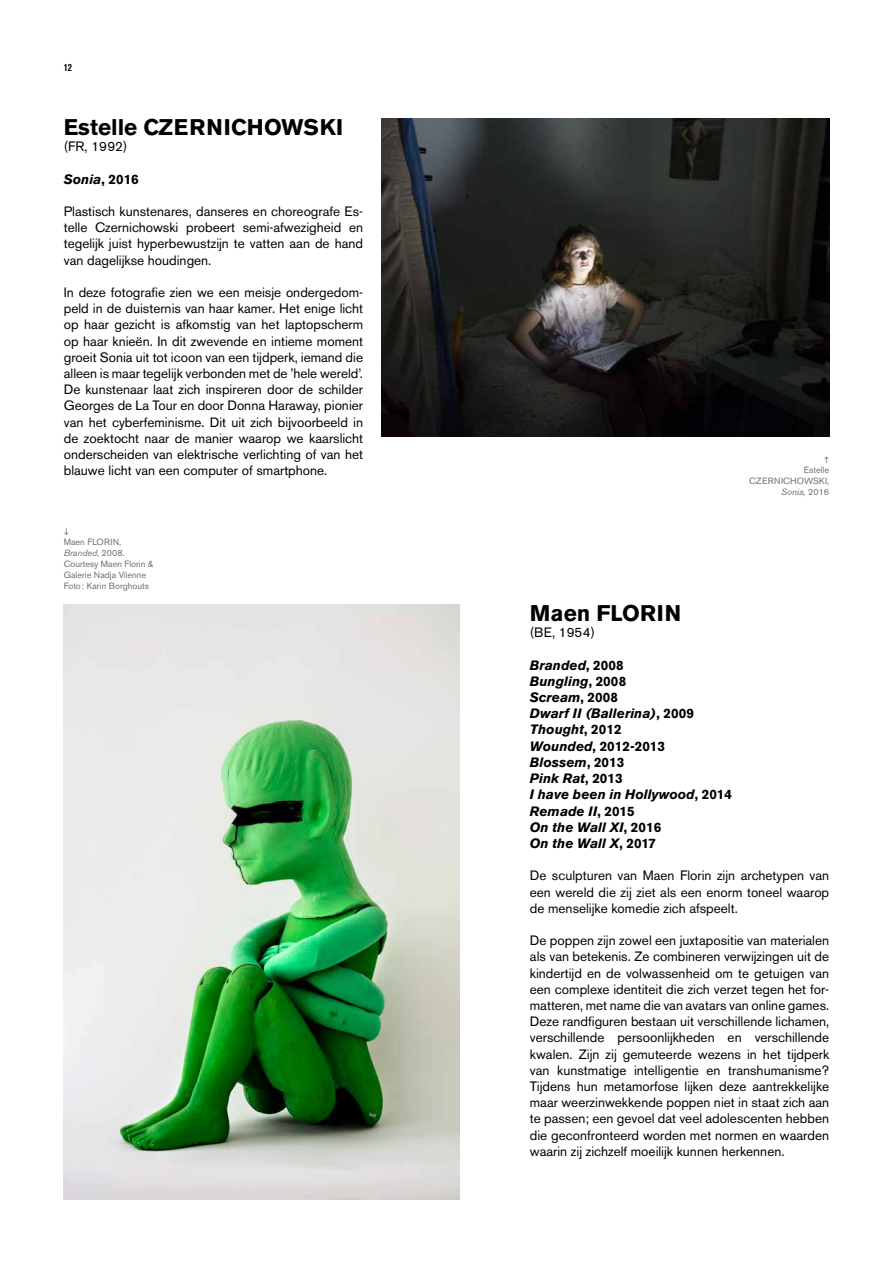
<style>
.page{position:relative;width:893px;height:1263px;background:#fff}
.page>*{position:absolute;margin:0;border:0;box-sizing:border-box;transform-origin:0 0}
.t1{font:700 22.5px "Akzidenz Grotesk BE";color:#000}
.t2{font:13.5px/16.2px "Akzidenz Grotesk BE";color:#000;text-align:justify}
.t3{font:italic 700 13.5px/16.2px "Akzidenz Grotesk BE";color:#000}
.t4{font:700 condensed 10.5px "Akzidenz Grotesk BQ";color:#000}
.t5{font:9px/10.8px "Akzidenz Grotesk BE";color:#706f6f}
.t6{font:9px/10.8px "Akzidenz Grotesk BE";letter-spacing:.02em;color:#706f6f;text-align:right}
.s1{font-style:normal}
.s2{font-style:italic}
</style>
<div class="page">
<img style="left:381px;top:119px;width:448px;height:317px">
<img style="left:64px;top:605px;width:396px;height:594px">
<p class="t4" style="left:64px;top:62px;width:10px">12</p>
<h1 class="t1" style="left:64px;top:114px;width:281px">Estelle CZERNICHOWSKI</h1>
<p class="t2" style="left:64px;top:138px;width:65px">(FR, 1992)</p>
<p class="t3" style="left:64px;top:171px;width:77px">Sonia<span class="s1">, 2016</span></p>
<p class="t2" style="left:64px;top:203px;width:301px">Plastisch kunstenares, danseres en choreografe Es&shy;telle Czernichowski probeert semi-afwezigheid en tegelijk juist hyperbewustzijn te vatten aan de hand van dagelijkse houdingen.</p>
<p class="t2" style="left:64px;top:284px;width:301px">In deze fotografie zien we een meisje ondergedom&shy;peld in de duisternis van haar kamer. Het enige licht op haar gezicht is afkomstig van het laptopscherm op haar knieën. In dit zwevende en intieme moment groeit Sonia uit tot icoon van een tijdperk, iemand die alleen is maar tegelijk verbonden met de ’hele wereld’.<br>De kunstenaar laat zich inspireren door de schilder Georges de La Tour en door Donna Haraway, pionier van het cyberfeminisme. Dit uit zich bijvoorbeeld in de zoektocht naar de manier waarop we kaarslicht onderscheiden van elektrische verlichting of van het blauwe licht van een computer of smartphone.</p>
<p class="t5" style="left:64px;top:537px;width:91px">Maen FLORIN,<br><span class="s2">Branded</span>, 2008.<br>Courtesy Maen Florin &amp;<br>Galerie Nadja Vilenne<br>Foto: Karin Borghouts</p>
<p class="t6" style="left:749px;top:465px;width:81px">Estelle<br>CZERNICHOWSKI,<br><span class="s2">Sonia,</span> 2016</p>
<h1 class="t1" style="left:530px;top:600px;width:153px">Maen FLORIN</h1>
<p class="t2" style="left:530px;top:624px;width:66px">(BE, 1954)</p>
<p class="t3" style="left:530px;top:657px;width:204px">Branded<span class="s1">, 2008<br></span>Bungling<span class="s1">, 2008<br></span>Scream<span class="s1">, 2008<br></span>Dwarf II (Ballerina)<span class="s1">, 2009<br></span>Thought<span class="s1">, 2012<br></span>Wounded<span class="s1">, 2012-2013<br></span>Blossem<span class="s1">, 2013<br></span>Pink Rat<span class="s1">, 2013<br></span>I have been in Hollywood<span class="s1">, 2014<br></span>Remade II<span class="s1">, 2015<br></span>On the Wall XI<span class="s1">, 2016<br></span>On the Wall X<span class="s1">, 2017</span></p>
<p class="t2" style="left:530px;top:867px;width:301px">De sculpturen van Maen Florin zijn archetypen van een wereld die zij ziet als een enorm toneel waarop de menselijke komedie zich afspeelt.</p>
<p class="t2" style="left:530px;top:932px;width:301px">De poppen zijn zowel een juxtapositie van materialen als van betekenis. Ze combineren verwijzingen uit de kindertijd en de volwassenheid om te getuigen van een complexe identiteit die zich verzet tegen het for&shy;matteren, met name die van avatars van online games.<br>Deze randfiguren bestaan uit verschillende lichamen, verschillende persoonlijkheden en verschillende kwalen. Zijn zij gemuteerde wezens in het tijdperk van kunstmatige intelligentie en transhumanisme?<br>Tijdens hun metamorfose lijken deze aantrekkelijke maar weerzinwekkende poppen niet in staat zich aan te passen; een gevoel dat veel adolescenten hebben die geconfronteerd worden met normen en waarden waarin zij zichzelf moeilijk kunnen herkennen.</p>
</div>
